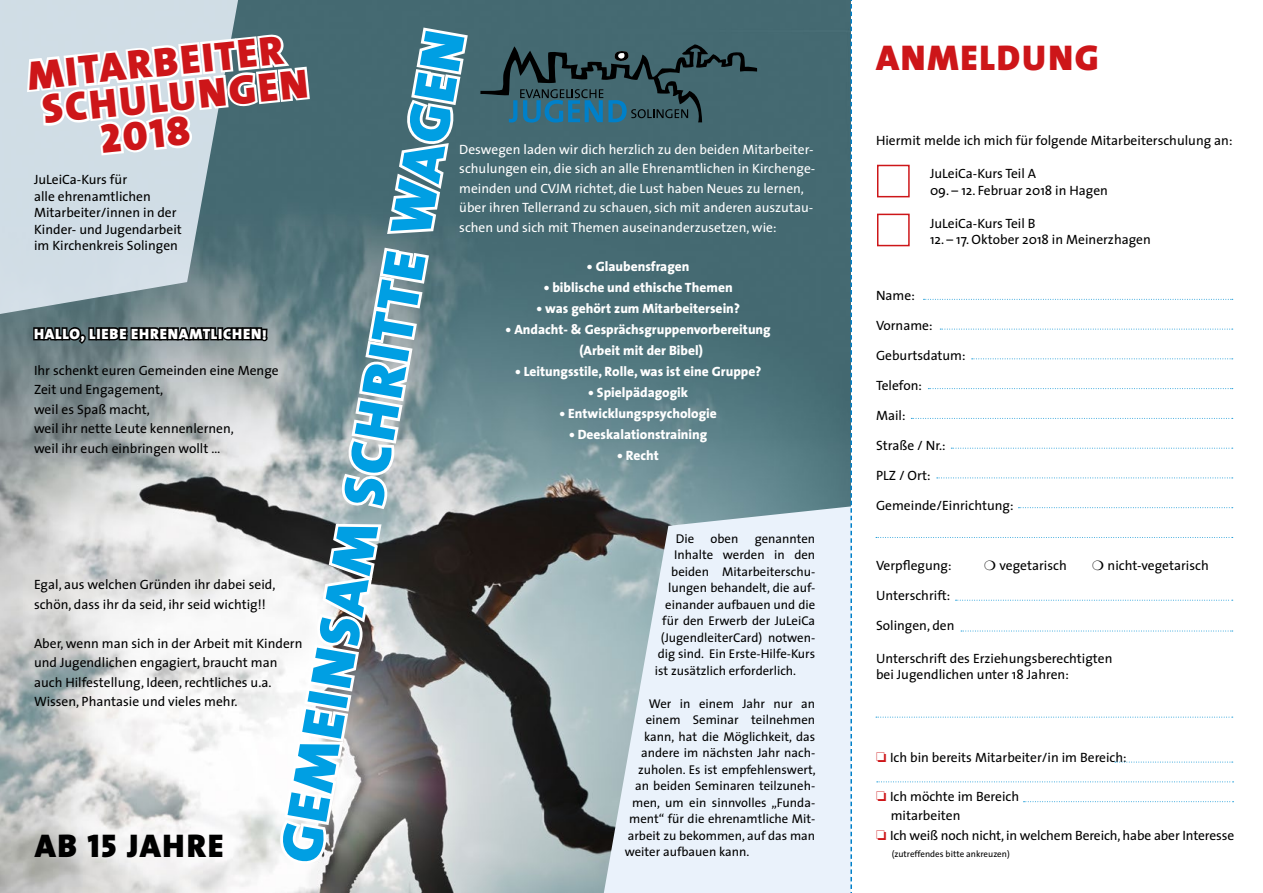
<style>
.page{position:relative;width:1263px;height:893px;background:#fff}
.page>*{position:absolute;margin:0;border:0;box-sizing:border-box;transform-origin:0 0}
.t1{font:58.2px "The Sans Black Caps";color:#009fe3}
.t2{font:41.25px "The Sans Black Caps";color:#cd1619}
.t3{font:36px "The Sans Black Caps";letter-spacing:.05em;color:#cd1619}
.t4{font:33px "The Sans Black Caps";letter-spacing:.05em;color:#000}
.t5{font:15px "The Sans Black Caps";letter-spacing:.05em;color:#fff}
.t6{font:13.5px/19.5px "The Sans";color:#000}
.t7{font:13.5px/19.5px "The Sans";color:#fff}
.t8{font:800 13.5px/21px "The Sans";color:#fff;text-align:center}
.t9{font:12.75px "The Sans";color:#000}
.t10{font:9px "The Sans";color:#000}
.s1{color:#cd1619}
</style>
<div class="page">
<img style="left:0;top:0;width:850px;height:893px">
<svg style="left:604px;top:500px;width:246px;height:393px;background:#d8e3eb"></svg>
<svg style="left:0;top:0;width:244px;height:387px;background:#b7c6ce"></svg>
<svg style="left:274px;top:521px;width:111px;height:348px"></svg>
<svg style="left:337px;top:244px;width:95px;height:268px"></svg>
<svg style="left:850px;top:0;width:2px;height:893px;background:#64a6c9"></svg>
<svg style="left:32px;top:266px;width:235px;height:103px;background:#7c8b8f"></svg>
<svg style="left:923px;top:299px;width:310px;height:1px"></svg>
<svg style="left:940px;top:329px;width:293px;height:1px"></svg>
<svg style="left:972px;top:358px;width:261px;height:1px"></svg>
<svg style="left:928px;top:388px;width:305px;height:1px"></svg>
<svg style="left:911px;top:418px;width:322px;height:1px"></svg>
<svg style="left:951px;top:448px;width:282px;height:1px"></svg>
<svg style="left:937px;top:478px;width:296px;height:1px"></svg>
<svg style="left:1018px;top:507px;width:215px;height:1px"></svg>
<svg style="left:876px;top:537px;width:357px;height:1px"></svg>
<svg style="left:955px;top:600px;width:278px;height:1px"></svg>
<svg style="left:961px;top:631px;width:272px;height:1px"></svg>
<svg style="left:876px;top:717px;width:357px;height:1px"></svg>
<svg style="left:877px;top:781px;width:356px;height:1px"></svg>
<svg style="left:1115px;top:762px;width:118px;height:1px"></svg>
<svg style="left:1023px;top:801px;width:210px;height:1px"></svg>
<svg style="left:384px;top:24px;width:373px;height:213px;background:#4e7078"></svg>
<svg style="left:24px;top:33px;width:288px;height:125px"></svg>
<div style="left:877px;top:165px;width:33px;height:32px;border:2px solid #cd1619"></div>
<div style="left:877px;top:214px;width:33px;height:32px;border:2px solid #cd1619"></div>
<h1 class="t1" style="left:251px;top:853px;width:845px;rotate:-80deg">GEMEINSAM SCHRITTE WAGEN</h1>
<h2 class="t2" style="left:24px;top:41px;width:258px;rotate:-6deg">MITARBEITER</h2>
<h2 class="t2" style="left:39px;top:75px;width:268px;rotate:-6deg">SCHULUNGEN</h2>
<h2 class="t2" style="left:97px;top:105px;width:91px;rotate:-6deg">2018</h2>
<p class="t7" style="left:459px;top:139px;width:358px">Deswegen laden wir dich herzlich zu den beiden Mitarbeiter&shy;schulungen ein, die sich an alle Ehrenamtlichen in Kirchenge&shy;meinden und CVJM richtet, die Lust haben Neues zu lernen, über ihren Tellerrand zu schauen, sich mit anderen auszutau&shy;schen und sich mit Themen auseinanderzusetzen, wie:</p>
<p class="t8" style="left:587px;top:255px;width:104px">• Glaubensfragen</p>
<p class="t8" style="left:544px;top:276px;width:190px">• biblische und ethische Themen</p>
<p class="t8" style="left:537px;top:297px;width:205px">• was gehört zum Mitarbeitersein?</p>
<p class="t8" style="left:506px;top:318px;width:267px">• Andacht- &amp; Gesprächsgruppenvorbereitung (Arbeit mit der Bibel)</p>
<p class="t8" style="left:515px;top:360px;width:248px">• Leitungsstile, Rolle, was ist eine Gruppe?</p>
<p class="t8" style="left:588px;top:381px;width:102px">• Spielpädagogik</p>
<p class="t8" style="left:560px;top:402px;width:159px">• Entwicklungspsychologie</p>
<p class="t8" style="left:569px;top:423px;width:140px">• Deeskalationstraining</p>
<p class="t8" style="left:617px;top:444px;width:43px">• Recht</p>
<p class="t6" style="left:34px;top:171px;width:149px;line-height:16.5px">JuLeiCa-Kurs für<br>alle ehrenamtlichen<br>Mitarbeiter/innen in der<br>Kinder- und Jugendarbeit im Kirchenkreis Solingen</p>
<p class="t5" style="left:34px;top:321px;width:234px">HALLO, LIEBE EHRENAMTLICHEN!</p>
<p class="t6" style="left:34px;top:360px;width:246px">Ihr schenkt euren Gemeinden eine Menge<br>Zeit und Engagement,<br>weil es Spaß macht,<br>weil ihr nette Leute kennenlernen,<br>weil ihr euch einbringen wollt …</p>
<p class="t9" style="left:676px;top:528px;width:20px">Die</p>
<p class="t9" style="left:710px;top:528px;width:29px">oben</p>
<p class="t9" style="left:755px;top:528px;width:62px">genannten</p>
<p class="t9" style="left:674px;top:545px;width:142px">Inhalte werden in den</p>
<p class="t9" style="left:671px;top:561px;width:146px">beiden Mitarbeiterschu-</p>
<p class="t9" style="left:668px;top:578px;width:148px">lungen behandelt, die auf-</p>
<p class="t9" style="left:665px;top:594px;width:151px">einander aufbauen und die</p>
<p class="t9" style="left:662px;top:611px;width:154px">für den Erwerb der JuLeiCa</p>
<p class="t9" style="left:661px;top:627px;width:156px">(JugendleiterCard) notwen-</p>
<p class="t9" style="left:658px;top:644px;width:159px">dig sind. Ein Erste-Hilfe-Kurs</p>
<p class="t9" style="left:655px;top:660px;width:143px">ist zusätzlich erforderlich.</p>
<p class="t9" style="left:649px;top:693px;width:168px">Wer in einem Jahr nur an</p>
<p class="t9" style="left:646px;top:709px;width:171px">einem Seminar teilnehmen</p>
<p class="t9" style="left:644px;top:726px;width:173px">kann, hat die Möglichkeit, das</p>
<p class="t9" style="left:641px;top:742px;width:176px">andere im nächsten Jahr nach-</p>
<p class="t9" style="left:638px;top:759px;width:179px">zuholen. Es ist empfehlenswert,</p>
<p class="t9" style="left:635px;top:775px;width:182px">an beiden Seminaren teilzuneh-</p>
<p class="t9" style="left:632px;top:792px;width:185px">men, um ein sinnvolles „Funda-</p>
<p class="t9" style="left:629px;top:808px;width:187px">ment“ für die ehrenamtliche Mit-</p>
<p class="t9" style="left:628px;top:825px;width:189px">arbeit zu bekommen, auf das man</p>
<p class="t9" style="left:625px;top:841px;width:126px">weiter aufbauen kann.</p>
<p class="t6" style="left:34px;top:575px;width:243px">Egal, aus welchen Gründen ihr dabei seid, schön, dass ihr da seid, ihr seid wichtig!!</p>
<p class="t6" style="left:34px;top:633px;width:270px">Aber, wenn man sich in der Arbeit mit Kindern und Jugendlichen engagiert, braucht man auch Hilfestellung, Ideen, rechtliches u.a.<br>Wissen, Phantasie und vieles mehr.</p>
<h3 class="t4" style="left:35px;top:818px;width:190px">AB 15 JAHRE</h3>
<h3 class="t3" style="left:876px;top:27px;width:224px">ANMELDUNG</h3>
<p class="t6" style="left:876px;top:131px;width:358px">Hiermit melde ich mich für folgende Mitarbeiterschulung an:</p>
<p class="t6" style="left:930px;top:164px;width:108px">JuLeiCa-Kurs Teil A</p>
<p class="t6" style="left:930px;top:180px;width:180px">09. – 12. Februar 2018 in Hagen</p>
<p class="t6" style="left:930px;top:213px;width:107px">JuLeiCa-Kurs Teil B</p>
<p class="t6" style="left:930px;top:230px;width:222px">12. – 17. Oktober 2018 in Meinerzhagen</p>
<p class="t6" style="left:876px;top:285px;width:40px">Name:</p>
<p class="t6" style="left:876px;top:315px;width:58px">Vorname:</p>
<p class="t6" style="left:876px;top:345px;width:91px">Geburtsdatum:</p>
<p class="t6" style="left:876px;top:375px;width:48px">Telefon:</p>
<p class="t6" style="left:876px;top:405px;width:31px">Mail:</p>
<p class="t6" style="left:876px;top:435px;width:71px">Straße / Nr.:</p>
<p class="t6" style="left:876px;top:465px;width:56px">PLZ / Ort:</p>
<p class="t6" style="left:876px;top:495px;width:139px">Gemeinde/Einrichtung:</p>
<p class="t6" style="left:876px;top:555px;width:77px">Verpflegung:</p>
<p class="t6" style="left:999px;top:555px;width:69px">vegetarisch</p>
<p class="t6" style="left:1107px;top:555px;width:103px">nicht-vegetarisch</p>
<p class="t6" style="left:876px;top:585px;width:76px">Unterschrift:</p>
<p class="t6" style="left:876px;top:615px;width:80px">Solingen, den</p>
<p class="t6" style="left:876px;top:650px;width:238px;line-height:16.5px">Unterschrift des Erziehungsberechtigten bei Jugendlichen unter 18 Jahren:</p>
<p class="t6" style="left:876px;top:747px;width:252px"><span class="s1">❏</span> Ich bin bereits Mitarbeiter/in im Bereich:</p>
<p class="t6" style="left:876px;top:786px;width:145px"><span class="s1">❏</span> Ich möchte im Bereich</p>
<p class="t6" style="left:891px;top:806px;width:71px">mitarbeiten</p>
<p class="t6" style="left:876px;top:825px;width:360px"><span class="s1">❏</span> Ich weiß noch nicht, in welchem Bereich, habe aber Interesse</p>
<p class="t10" style="left:892px;top:846px;width:120px">(zutreffendes bitte ankreuzen)</p>
</div>
